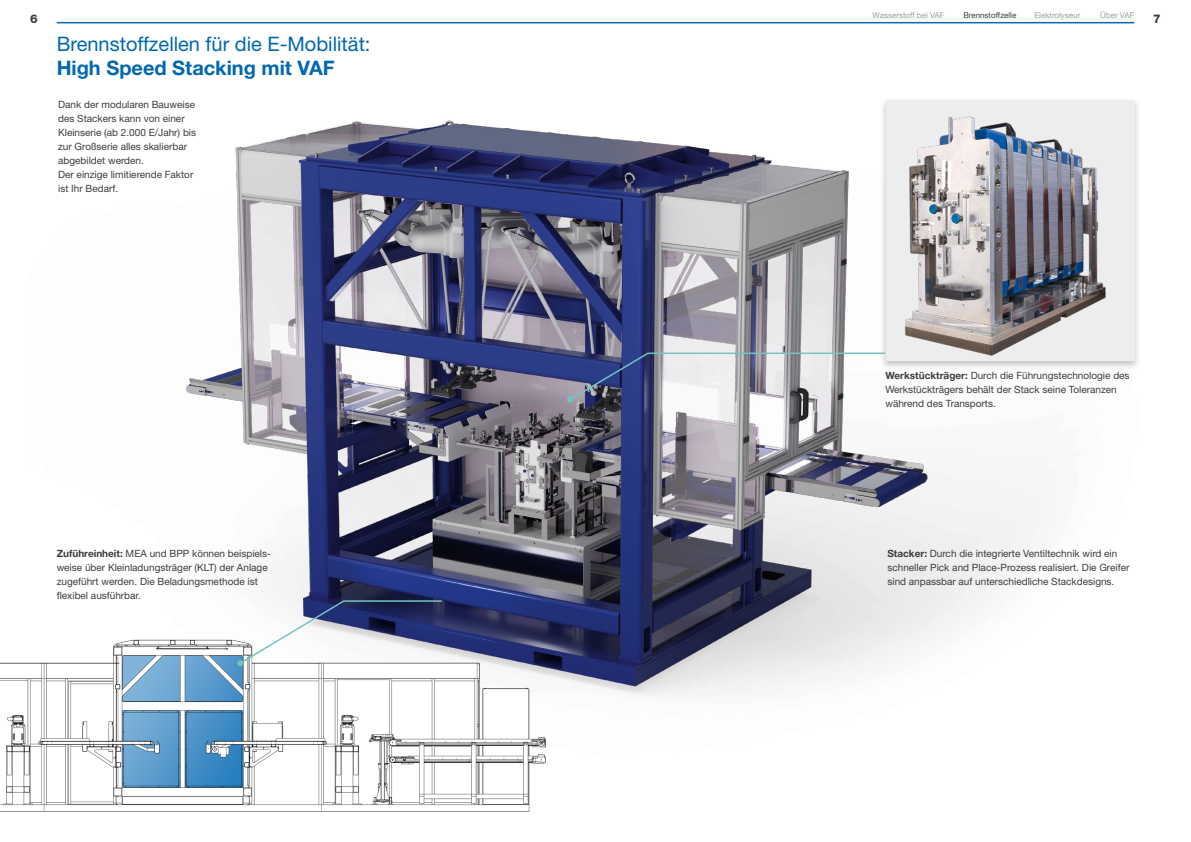
<style>
.page{position:relative;width:1191px;height:842px;background:#fff}
.page>*{position:absolute;margin:0;border:0;box-sizing:border-box;transform-origin:0 0}
.t1{font:20px "Helvetica Neue LT Std";color:#0067b1}
.t2{font:700 20px "Helvetica Neue LT Std";color:#0067b1}
.t3{font:800 12px "Helvetica Neue LT Std";color:#3c3c3b}
.t4{font:10px/14px "Helvetica Neue LT Std";color:#3c3c3b}
.t5{font:8px "Helvetica Neue LT Std";color:#9d9d9c}
.t6{font:8px "Helvetica Neue LT Std";color:#3c3c3b}
.s1{font-weight:700}
</style>
<div class="page">
<div style="left:879px;top:97px;width:261px;height:273px;background:#1d1d1b;opacity:.25"></div>
<img style="left:886px;top:101px;width:248px;height:260px">
<img style="left:186px;top:118px;width:900px;height:578px">
<img style="left:0;top:635px;width:555px;height:177px">
<svg style="left:237px;top:599px;width:206px;height:67px"></svg>
<hr style="left:57px;top:22px;width:1077px;height:1px;background:#0067b1">
<svg style="left:567px;top:352px;width:320px;height:51px"></svg>
<p class="t5" style="left:872px;top:10px;width:73px">Wasserstoff bei VAF</p>
<p class="t6" style="left:963px;top:10px;width:54px">Brennstoffzelle</p>
<p class="t5" style="left:1034px;top:10px;width:47px">Elektrolyseur</p>
<p class="t5" style="left:1100px;top:10px;width:35px">Über VAF</p>
<p class="t3" style="left:30px;top:12px;width:9px">6</p>
<p class="t3" style="left:1153px;top:12px;width:9px">7</p>
<h1 class="t1" style="left:57px;top:32px;width:315px">Brennstoffzellen für die E-Mobilität:</h1>
<h1 class="t2" style="left:57px;top:56px;width:279px">High Speed Stacking mit VAF</h1>
<p class="t4" style="left:58px;top:97px;width:139px">Dank der modularen Bauweise des Stackers kann von einer<br>Kleinserie (ab 2.000 E/Jahr) bis zur Großserie alles skalierbar abgebildet werden.<br>Der einzige limitierende Faktor ist Ihr Bedarf.</p>
<p class="t4" style="left:57px;top:546px;width:216px"><span class="s1">Zuführeinheit:</span> MEA und BPP können beispiels&shy;weise über Kleinladungsträger (KLT) der Anlage zugeführt werden. Die Beladungsmethode ist flexibel ausführbar.</p>
<p class="t4" style="left:885px;top:368px;width:246px"><span class="s1">Werkstückträger:</span> Durch die Führungstechnologie des<br>Werkstückträgers behält der Stack seine Toleranzen während des Transports.</p>
<p class="t4" style="left:887px;top:546px;width:243px"><span class="s1">Stacker:</span> Durch die integrierte Ventiltechnik wird ein schneller Pick and Place-Prozess realisiert. Die Greifer sind anpassbar auf unterschiedliche Stackdesigns.</p>
</div>
